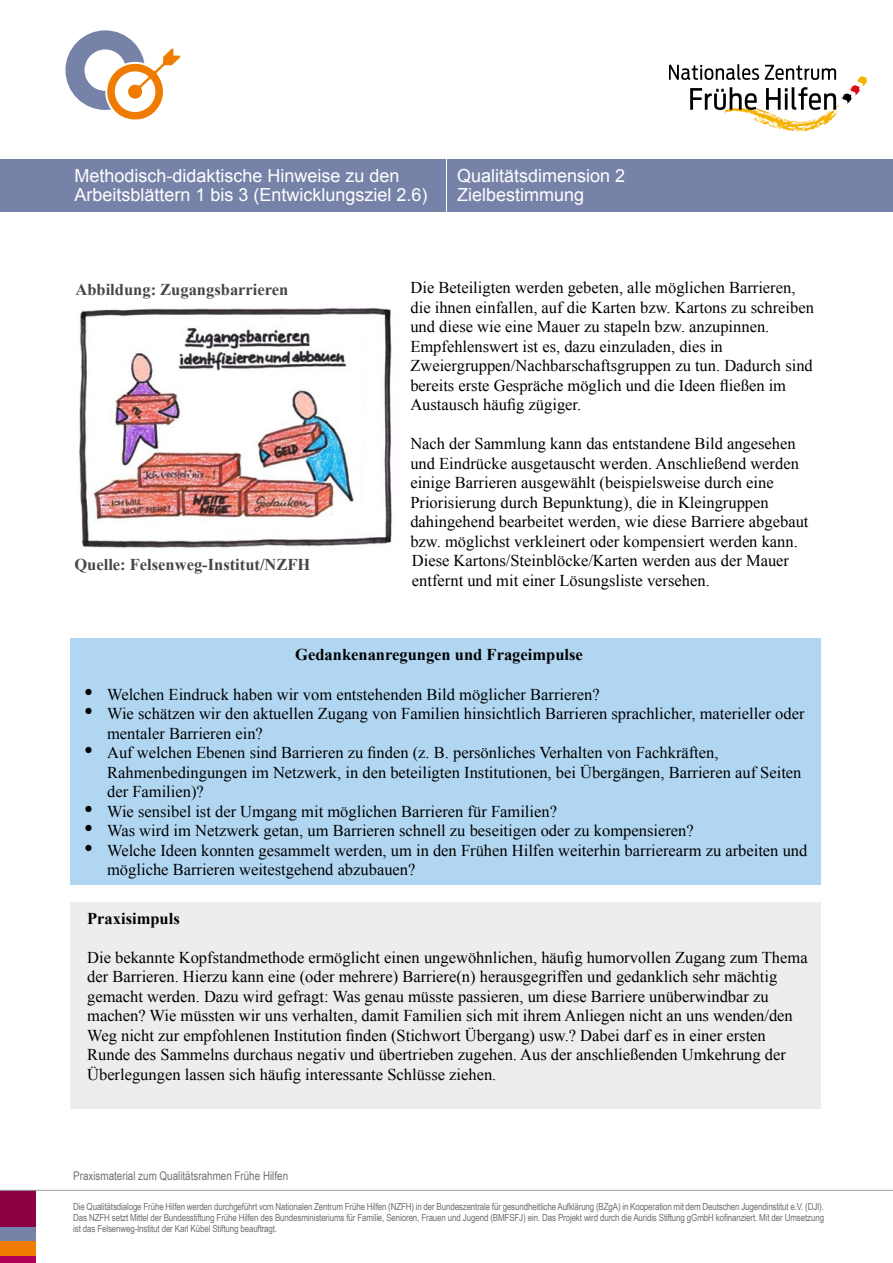
<style>
.page{position:relative;width:893px;height:1263px;background:#fff}
.page>*{position:absolute;margin:0;border:0;box-sizing:border-box;transform-origin:0 0}
.t1{font:18px/19.5px "Arial";color:#fff}
.p_Praxisimpuls-FT_Positionsrahmen{font:16.5px/19.5px "Times New Roman";color:#000}
.p_Fließtext{font:16.5px/19.5px "Times New Roman";color:#000}
.BU{font:700 16.5px "Times New Roman";color:#464646}
.p_Praxisimpuls-FT_Positionsrahmen-2{font:700 16.5px "Times New Roman";color:#000}
.t2{font:12px "Arial Narrow";color:#6f6f6e}
.t3{font:9.75px/11.2px "Arial Narrow";letter-spacing:-.015em;color:#6f6f6e;text-align:justify}
</style>
<div class="page">
<div style="left:0;top:1255px;width:35px;height:8px;background:#b10057"></div>
<div style="left:0;top:1191px;width:35px;height:36px;background:#8d0044"></div>
<div style="left:0;top:1227px;width:35px;height:14px;background:#7782a8"></div>
<div style="left:0;top:1241px;width:35px;height:14px;background:#ef7c00"></div>
<hr style="left:0;top:1190px;width:893px;height:1px;background:#9c9d9d">
<svg style="left:669px;top:64px;width:198px;height:68px"></svg>
<div style="left:65px;top:30px;width:80px;height:80px;border:19px solid #7682a7;border-radius:50%"></div>
<svg style="left:104px;top:45px;width:77px;height:75px"></svg>
<div style="left:0;top:159px;width:893px;height:53px;background:#7782a8"></div>
<hr style="left:446px;top:147px;width:1px;height:74px;background:#fff">
<div style="left:70px;top:639px;width:751px;height:246px;background:#b1d6f1"></div>
<div style="left:70px;top:902px;width:751px;height:51px;background:#ededed"></div>
<div style="left:70px;top:941px;width:751px;height:168px;background:#ededed"></div>
<img style="left:79px;top:306px;width:313px;height:242px">
<p class="t1" style="left:74px;top:166px;width:355px">Methodisch-didaktische Hinweise zu den<br>Arbeitsblättern 1 bis 3 (Entwicklungsziel 2.6)</p>
<p class="t1" style="left:457px;top:166px;width:170px">Qualitätsdimension 2<br>Zielbestimmung</p>
<p class="BU" style="left:75px;top:278px;width:214px">Abbildung: Zugangsbarrieren</p>
<p class="BU" style="left:74px;top:553px;width:238px">Quelle: Felsenweg-Institut/NZFH</p>
<p class="p_Fließtext" style="left:410px;top:278px;width:405px">Die Beteiligten werden gebeten, alle möglichen Barrieren, die ihnen einfallen, auf die Karten bzw. Kartons zu schreiben und diese wie eine Mauer zu stapeln bzw. anzupinnen.<br>Empfehlenswert ist es, dazu einzuladen, dies in Zweiergruppen/Nachbarschaftsgruppen zu tun. Dadurch sind bereits erste Gespräche möglich und die Ideen fließen im Austausch häufig zügiger.</p>
<p class="p_Fließtext" style="left:410px;top:434px;width:400px">Nach der Sammlung kann das entstandene Bild angesehen und Eindrücke ausgetauscht werden. Anschließend werden einige Barrieren ausgewählt (beispielsweise durch eine Priorisierung durch Bepunktung), die in Kleingruppen dahingehend bearbeitet werden, wie diese Barriere abgebaut bzw. möglichst verkleinert oder kompensiert werden kann.<br>Diese Kartons/Steinblöcke/Karten werden aus der Mauer entfernt und mit einer Lösungsliste versehen.</p>
<p class="p_Praxisimpuls-FT_Positionsrahmen-2" style="left:295px;top:643px;width:289px">Gedankenanregungen und Frageimpulse</p>
<p class="p_Praxisimpuls-FT_Positionsrahmen" style="left:84px;top:684px;width:518px">• Welchen Eindruck haben wir vom entstehenden Bild möglicher Barrieren?</p>
<p class="p_Praxisimpuls-FT_Positionsrahmen" style="left:107px;top:703px;width:699px;text-indent:-23px">• Wie schätzen wir den aktuellen Zugang von Familien hinsichtlich Barrieren sprachlicher, materieller oder mentaler Barrieren ein?</p>
<p class="p_Praxisimpuls-FT_Positionsrahmen" style="left:107px;top:742px;width:696px;text-indent:-23px">• Auf welchen Ebenen sind Barrieren zu finden (z. B. persönliches Verhalten von Fachkräften,<br>Rahmenbedingungen im Netzwerk, in den beteiligten Institutionen, bei Übergängen, Barrieren auf Seiten der Familien)?</p>
<p class="p_Praxisimpuls-FT_Positionsrahmen" style="left:84px;top:801px;width:475px">• Wie sensibel ist der Umgang mit möglichen Barrieren für Familien?</p>
<p class="p_Praxisimpuls-FT_Positionsrahmen" style="left:84px;top:820px;width:611px">• Was wird im Netzwerk getan, um Barrieren schnell zu beseitigen oder zu kompensieren?</p>
<p class="p_Praxisimpuls-FT_Positionsrahmen" style="left:107px;top:840px;width:702px;text-indent:-23px">• Welche Ideen konnten gesammelt werden, um in den Frühen Hilfen weiterhin barrierearm zu arbeiten und mögliche Barrieren weitestgehend abzubauen?</p>
<p class="p_Praxisimpuls-FT_Positionsrahmen-2" style="left:87px;top:907px;width:94px">Praxisimpuls</p>
<p class="p_Praxisimpuls-FT_Positionsrahmen" style="left:87px;top:947px;width:722px">Die bekannte Kopfstandmethode ermöglicht einen ungewöhnlichen, häufig humorvollen Zugang zum Thema der Barrieren. Hierzu kann eine (oder mehrere) Barriere(n) herausgegriffen und gedanklich sehr mächtig gemacht werden. Dazu wird gefragt: Was genau müsste passieren, um diese Barriere unüberwindbar zu machen? Wie müssten wir uns verhalten, damit Familien sich mit ihrem Anliegen nicht an uns wenden/den Weg nicht zur empfohlenen Institution finden (Stichwort Übergang) usw.? Dabei darf es in einer ersten Runde des Sammelns durchaus negativ und übertrieben zugehen. Aus der anschließenden Umkehrung der Überlegungen lassen sich häufig interessante Schlüsse ziehen.</p>
<p class="t2" style="left:73px;top:1166px;width:216px">Praxismaterial zum Qualitätsrahmen Frühe Hilfen</p>
<p class="t3" style="left:73px;top:1200px;width:752px">Die Qualitätsdialoge Frühe Hilfen werden durchgeführt vom Nationalen Zentrum Frühe Hilfen (NZFH) in der Bundeszentrale für gesundheitliche Aufklärung (BZgA) in Kooperation mit dem Deutschen Jugendinstitut e.V. (DJI).<br>Das NZFH setzt Mittel der Bundesstiftung Frühe Hilfen des Bundesministeriums für Familie, Senioren, Frauen und Jugend (BMFSFJ) ein. Das Projekt wird durch die Auridis Stiftung gGmbH kofinanziert. Mit der Umsetzung ist das Felsenweg-Institut der Karl Kübel Stiftung beauftragt.</p>
</div>
